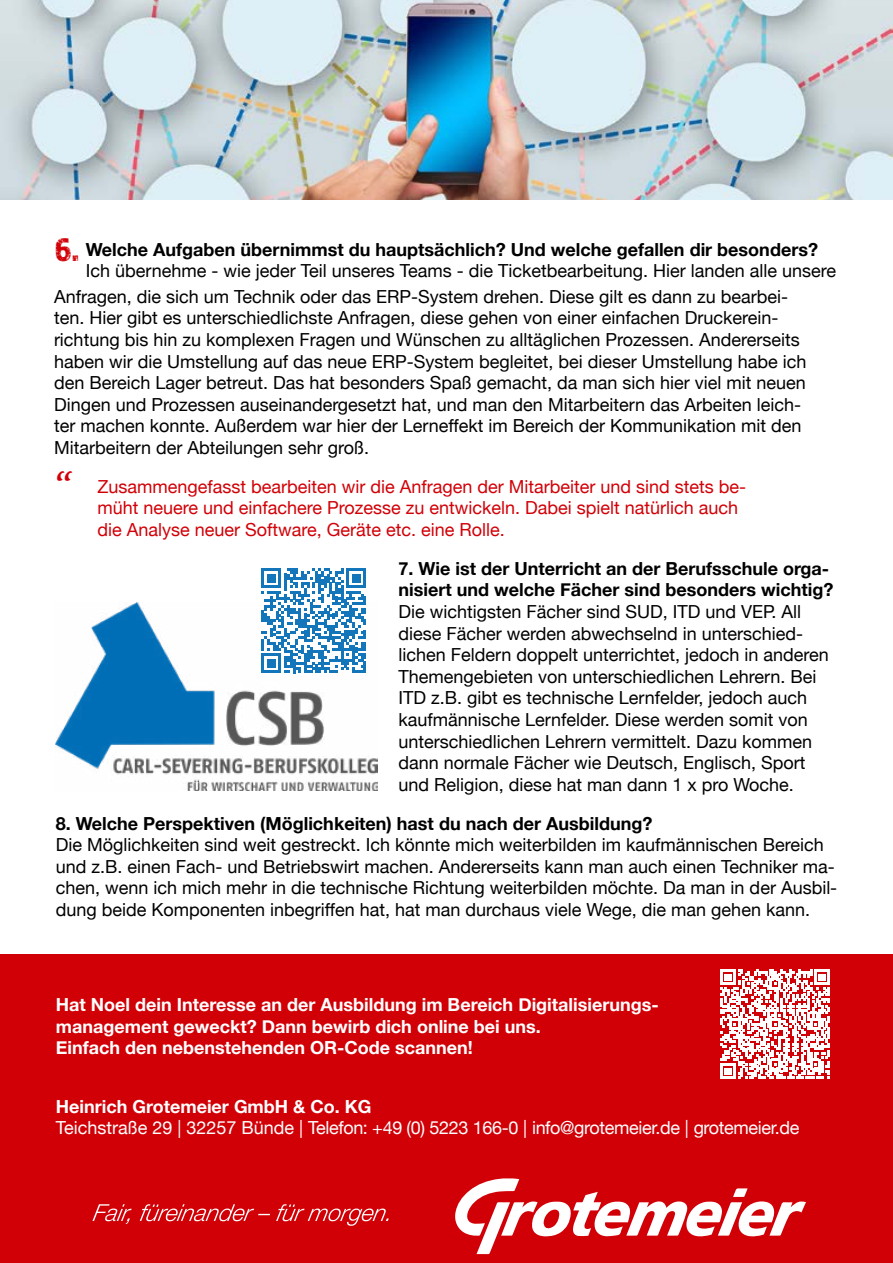
<style>
.page{position:relative;width:893px;height:1263px;background:#fff}
.page>*{position:absolute;margin:0;border:0;box-sizing:border-box;transform-origin:0 0}
.t1{font:34.5px "Almaq Rough";color:#d10007}
.t2{font:italic 34.5px "Lucida Handwriting";color:#d10007}
.t3{font:18px/21.6px "Helvetica Neue";color:#000}
.t4{font:700 18px/21.6px "Helvetica Neue";color:#000}
.t5{font:18px/21.6px "Helvetica Neue";color:#d10007}
.t6{font:700 18px/21.6px "Helvetica Neue";color:#fff}
.t7{font:18px "Helvetica Neue";letter-spacing:-.02em;color:#fff}
</style>
<div class="page">
<img style="left:56px;top:603px;width:322px;height:188px">
<img style="left:0;top:0;width:893px;height:200px">
<div style="left:0;top:955px;width:893px;height:308px;background:#d10007"></div>
<svg style="left:455px;top:1178px;width:351px;height:76px"></svg>
<svg style="left:92px;top:1204px;width:40px;height:20px"></svg>
<svg style="left:140px;top:1204px;width:130px;height:17px"></svg>
<svg style="left:276px;top:1204px;width:113px;height:22px"></svg>
<svg style="left:261px;top:568px;width:105px;height:105px"></svg>
<svg style="left:720px;top:969px;width:110px;height:110px"></svg>
<h1 class="t1" style="left:54px;top:229px;width:27px">6.</h1>
<p class="t3" style="left:54px;top:285px;width:754px">Anfragen, die sich um Technik oder das ERP-System drehen. Diese gilt es dann zu bearbei&shy;ten. Hier gibt es unterschiedlichste Anfragen, diese gehen von einer einfachen Druckerein&shy;richtung bis hin zu komplexen Fragen und Wünschen zu alltäglichen Prozessen. Andererseits haben wir die Umstellung auf das neue ERP-System begleitet, bei dieser Umstellung habe ich den Bereich Lager betreut. Das hat besonders Spaß gemacht, da man sich hier viel mit neuen Dingen und Prozessen auseinandergesetzt hat, und man den Mitarbeitern das Arbeiten leich&shy;ter machen konnte. Außerdem war hier der Lerneffekt im Bereich der Kommunikation mit den Mitarbeitern der Abteilungen sehr groß.</p>
<p class="t4" style="left:86px;top:239px;width:734px">Welche Aufgaben übernimmst du hauptsächlich? Und welche gefallen dir besonders?</p>
<p class="t3" style="left:86px;top:260px;width:752px">Ich übernehme - wie jeder Teil unseres Teams - die Ticketbearbeitung. Hier landen alle unsere</p>
<h1 class="t2" style="left:75px;top:509px;width:21px;rotate:-180deg">„</h1>
<p class="t5" style="left:97px;top:475px;width:650px">Zusammengefasst bearbeiten wir die Anfragen der Mitarbeiter und sind stets be&shy;müht neuere und einfachere Prozesse zu entwickeln. Dabei spielt natürlich auch die Analyse neuer Software, Geräte etc. eine Rolle.</p>
<p class="t4" style="left:398px;top:558px;width:436px">7. Wie ist der Unterricht an der Berufsschule orga&shy;nisiert und welche Fächer sind besonders wichtig?</p>
<p class="t3" style="left:398px;top:600px;width:432px">Die wichtigsten Fächer sind SUD, ITD und VEP. All diese Fächer werden abwechselnd in unterschied&shy;lichen Feldern doppelt unterrichtet, jedoch in anderen Themengebieten von unterschiedlichen Lehrern. Bei ITD z.B. gibt es technische Lernfelder, jedoch auch kaufmännische Lernfelder. Diese werden somit von unterschiedlichen Lehrern vermittelt. Dazu kommen dann normale Fächer wie Deutsch, Englisch, Sport und Religion, diese hat man dann 1 x pro Woche.</p>
<p class="t4" style="left:56px;top:813px;width:598px">8. Welche Perspektiven (Möglichkeiten) hast du nach der Ausbildung?</p>
<p class="t3" style="left:56px;top:834px;width:783px">Die Möglichkeiten sind weit gestreckt. Ich könnte mich weiterbilden im kaufmännischen Bereich und z.B. einen Fach- und Betriebswirt machen. Andererseits kann man auch einen Techniker ma&shy;chen, wenn ich mich mehr in die technische Richtung weiterbilden möchte. Da man in der Ausbil&shy;dung beide Komponenten inbegriffen hat, hat man durchaus viele Wege, die man gehen kann.</p>
<p class="t6" style="left:56px;top:994px;width:605px">Hat Noel dein Interesse an der Ausbildung im Bereich Digitalisierungs&shy;management geweckt? Dann bewirb dich online bei uns.<br>Einfach den nebenstehenden OR-Code scannen!</p>
<p class="t6" style="left:56px;top:1096px;width:317px">Heinrich Grotemeier GmbH &amp; Co. KG</p>
<p class="t7" style="left:56px;top:1117px;width:745px">Teichstraße 29 | 32257 Bünde | Telefon: +49 (0) 5223 166-0 | info@grotemeier.de | grotemeier.de</p>
</div>
